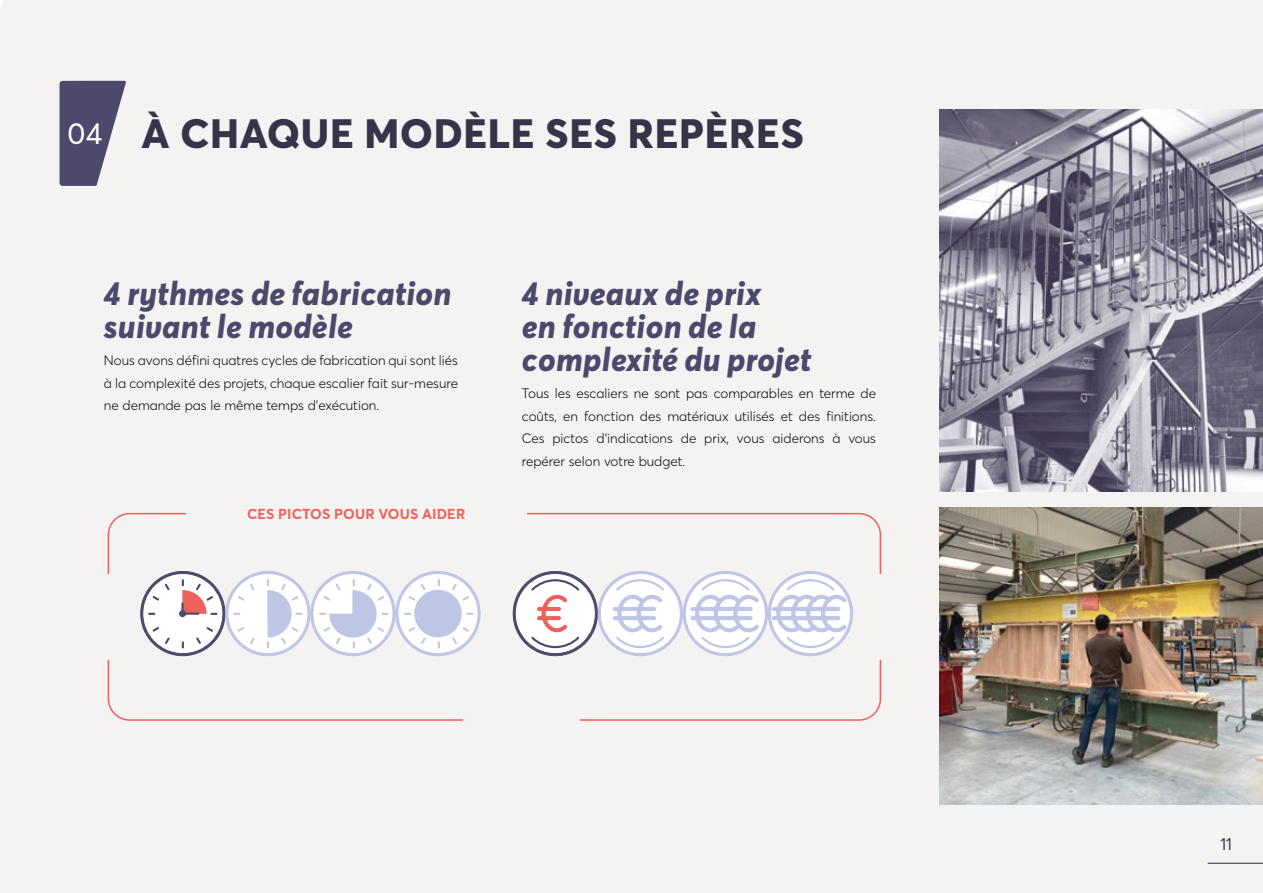
<style>
.page{position:relative;width:1263px;height:893px;background:#f5f3f1}
.page>*{position:absolute;margin:0;border:0;box-sizing:border-box;transform-origin:0 0}
.t1{font:800 40.5px "Averta PE";letter-spacing:.02em;color:#39334a}
.t2{font:italic 800 33px/33px "Averta PE";letter-spacing:.01em;color:#4c496d}
.t3{font:30px "Averta PE";color:#fff}
.t4{font:17.25px "Averta PE";color:#39334a;scale:.9 1}
.t5{font:700 14.25px "Averta PE";letter-spacing:.01em;color:#ec6159}
.t6{font:300 13.5px/22.5px "Averta PE";color:#000;text-align:justify}
</style>
<div class="page">
<img style="left:940px;top:109px;width:323px;height:383px">
<img style="left:940px;top:507px;width:323px;height:298px">
<div style="left:108px;top:513px;width:773px;height:208px;border:2px solid #ec6159;border-radius:21px"></div>
<div style="left:463px;top:707px;width:116px;height:24px;background:#f5f3f1"></div>
<div style="left:96px;top:574px;width:24px;height:86px;background:#f5f3f1"></div>
<div style="left:867px;top:574px;width:25px;height:86px;background:#f5f3f1"></div>
<div style="left:186px;top:509px;width:341px;height:10px;background:#f5f3f1"></div>
<hr style="left:1208px;top:863px;width:55px;height:1px;background:#39334a">
<svg style="left:140px;top:571px;width:340px;height:85px"></svg>
<div style="left:414px;top:590px;width:48px;height:47px;background:#bfc5e5;border-radius:50%"></div>
<svg style="left:513px;top:571px;width:340px;height:85px"></svg>
<svg style="left:60px;top:81px;width:66px;height:105px"></svg>
<h3 class="t3" style="left:67px;top:113px;width:37px">04</h3>
<h1 class="t1" style="left:141px;top:105px;width:664px">À CHAQUE MODÈLE SES REPÈRES</h1>
<h2 class="t2" style="left:104px;top:278px;width:349px">4 rythmes de fabrication suivant le modèle</h2>
<p class="t6" style="left:104px;top:349px;width:356px">Nous avons défini quatres cycles de fabrication qui sont liés à la complexité des projets, chaque escalier fait sur-mesure ne demande pas le même temps d’exécution.</p>
<p class="t5" style="left:247px;top:504px;width:220px">CES PICTOS POUR VOUS AIDER</p>
<h2 class="t2" style="left:522px;top:278px;width:291px">4 niveaux de prix<br>en fonction de la complexité du projet</h2>
<p class="t6" style="left:522px;top:382px;width:356px">Tous les escaliers ne sont pas comparables en terme de coûts, en fonction des matériaux utilisés et des finitions.<br>Ces pictos d’indications de prix, vous aiderons à vous repérer selon votre budget.</p>
<p class="t4" style="left:1220px;top:832px;width:14px">11</p>
</div>
